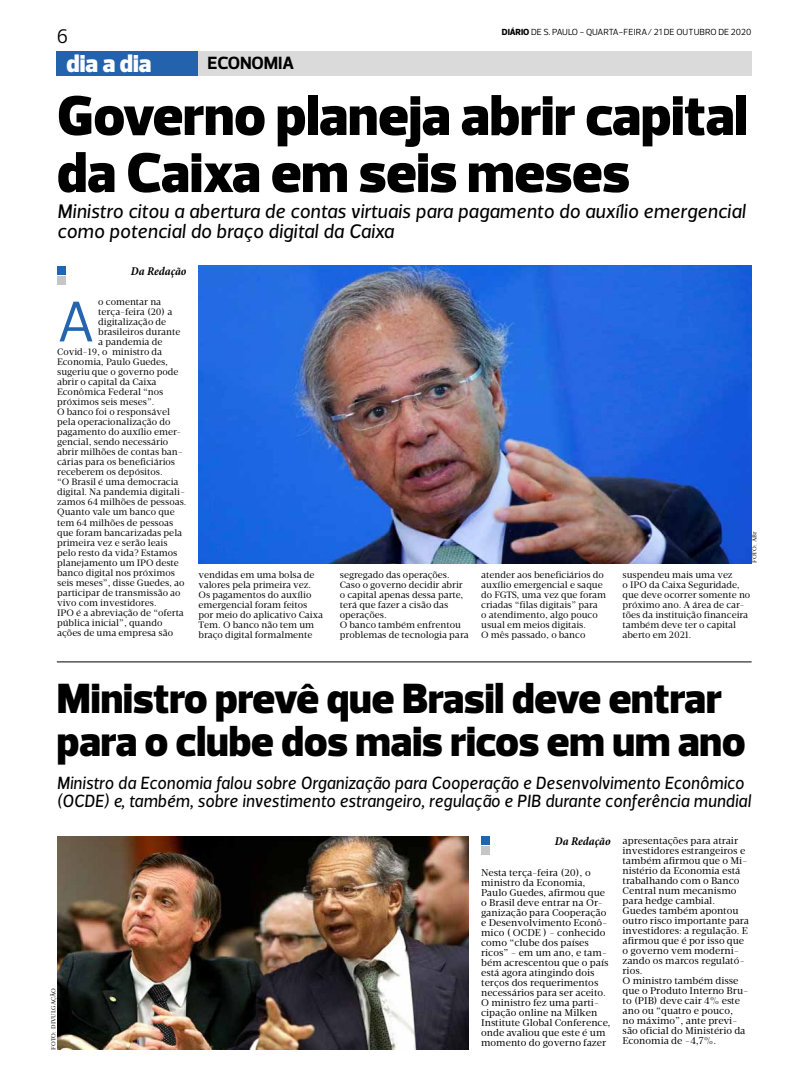
<style>
.page{position:relative;width:794px;height:1078px;background:#fff}
.page>*{position:absolute;margin:0;border:0;box-sizing:border-box;transform-origin:0 0}
.t1{font:58px "Prelo";color:#2565ae}
.t2{font:900 57px/57px "Prelo";color:#000}
.t3{font:900 43px/43px "Prelo";color:#000}
.t4{font:900 25px "Prelo";color:#fff}
.t5{font:italic 20px/20px "Velino Sans";color:#000}
.t6{font:20px "Prelo";color:#000}
.t7{font:italic 18px/18px "Velino Sans";color:#000;scale:.96 1}
.t8{font:700 18px "Prelo";letter-spacing:-.01em;color:#000}
.t9{font:italic 700 condensed 12px "Minion Pro";letter-spacing:-.005em;color:#000}
.t10{font:10px/10px "Velino Text";color:#000}
.t11{font:9.5px/10px "Velino Text";color:#000}
.t12{font:9px "Prelo";color:#000}
.t13{font:6px "Velino Text";color:#000}
.s1{font-weight:800}
</style>
<div class="page">
<div style="left:148px;top:51px;width:603px;height:24px;background:#dadada"></div>
<div style="left:57px;top:51px;width:141px;height:24px;background:#2363ad"></div>
<div style="left:57px;top:276px;width:8px;height:8px;background:#c6c6c6"></div>
<div style="left:57px;top:266px;width:8px;height:8px;background:#2464ae"></div>
<hr style="left:57px;top:661px;width:694px;height:1px;background:#000">
<div style="left:481px;top:846px;width:8px;height:8px;background:#c6c6c6"></div>
<div style="left:481px;top:836px;width:8px;height:8px;background:#2464ae"></div>
<img style="left:57px;top:836px;width:411px;height:213px">
<img style="left:198px;top:266px;width:554px;height:297px">
<h3 class="t6" style="left:57px;top:24px;width:13px">6</h3>
<p class="t12" style="left:502px;top:27px;width:251px"><span class="s1">DIÁRIO</span> DE S. PAULO - QUARTA-FEIRA/ 21 DE OUTUBRO DE 2020</p>
<h3 class="t4" style="left:67px;top:48px;width:86px">dia a dia</h3>
<h3 class="t8" style="left:207px;top:52px;width:88px">ECONOMIA</h3>
<h2 class="t2" style="left:57px;top:88px;width:692px">Governo planeja abrir capital da Caixa em seis meses</h2>
<h3 class="t5" style="left:57px;top:201px;width:690px">Ministro citou a abertura de contas virtuais para pagamento do auxílio emergencial como potencial do braço digital da Caixa</h3>
<p class="t9" style="left:131px;top:262px;width:57px">Da Redação</p>
<h1 class="t1" style="left:57px;top:286px;width:39px">A</h1>
<p class="t11" style="left:98px;top:297px;width:64px">o comentar na</p>
<p class="t11" style="left:98px;top:307px;width:76px">terça-feira (20) a</p>
<p class="t11" style="left:98px;top:317px;width:69px">digitalização de</p>
<p class="t11" style="left:98px;top:327px;width:84px">brasileiros durante</p>
<p class="t11" style="left:98px;top:337px;width:66px">a pandemia de</p>
<p class="t11" style="left:57px;top:347px;width:107px">Covid-19, o ministro da</p>
<p class="t11" style="left:57px;top:357px;width:112px">Economia, Paulo Guedes,</p>
<p class="t11" style="left:57px;top:367px;width:123px">sugeriu que o governo pode</p>
<p class="t11" style="left:57px;top:377px;width:101px">abrir o capital da Caixa</p>
<p class="t11" style="left:57px;top:387px;width:108px">Econômica Federal “nos</p>
<p class="t11" style="left:57px;top:397px;width:99px">próximos seis meses”.</p>
<p class="t11" style="left:57px;top:407px;width:114px">O banco foi o responsável</p>
<p class="t11" style="left:57px;top:417px;width:115px">pela operacionalização do</p>
<p class="t11" style="left:57px;top:427px;width:126px">pagamento do auxílio emer-</p>
<p class="t11" style="left:57px;top:437px;width:113px">gencial, sendo necessário</p>
<p class="t11" style="left:57px;top:447px;width:127px">abrir milhões de contas ban-</p>
<p class="t11" style="left:57px;top:457px;width:120px">cárias para os beneficiários</p>
<p class="t11" style="left:57px;top:467px;width:107px">receberem os depósitos.</p>
<p class="t11" style="left:57px;top:477px;width:123px">“O Brasil é uma democracia</p>
<p class="t11" style="left:57px;top:487px;width:130px">digital. Na pandemia digitali-</p>
<p class="t11" style="left:57px;top:497px;width:131px">zamos 64 milhões de pessoas.</p>
<p class="t11" style="left:57px;top:507px;width:119px">Quanto vale um banco que</p>
<p class="t11" style="left:57px;top:517px;width:118px">tem 64 milhões de pessoas</p>
<p class="t11" style="left:57px;top:527px;width:127px">que foram bancarizadas pela</p>
<p class="t11" style="left:57px;top:537px;width:112px">primeira vez e serão leais</p>
<p class="t11" style="left:57px;top:547px;width:122px">pelo resto da vida? Estamos</p>
<p class="t11" style="left:57px;top:557px;width:123px">planejamento um IPO deste</p>
<p class="t11" style="left:57px;top:567px;width:119px">banco digital nos próximos</p>
<p class="t11" style="left:57px;top:577px;width:129px">seis meses”, disse Guedes, ao</p>
<p class="t11" style="left:57px;top:587px;width:125px">participar de transmissão ao</p>
<p class="t11" style="left:57px;top:597px;width:101px">vivo com investidores.</p>
<p class="t11" style="left:57px;top:607px;width:128px">IPO é a abreviação de “oferta</p>
<p class="t11" style="left:57px;top:617px;width:107px">pública inicial”, quando</p>
<p class="t11" style="left:57px;top:627px;width:117px">ações de uma empresa são</p>
<p class="t13" style="left:750px;top:562px;width:33px;rotate:-90deg">FOTO: ABr</p>
<p class="t11" style="left:198px;top:569px;width:126px">vendidas em uma bolsa de valores pela primeira vez.<br>Os pagamentos do auxílio emergencial foram feitos por meio do aplicativo Caixa<br>Tem. O banco não tem um braço digital formalmente</p>
<p class="t11" style="left:340px;top:569px;width:130px">segregado das operações.<br>Caso o governo decidir abrir o capital apenas dessa parte, terá que fazer a cisão das operações.<br>O banco também enfrentou problemas de tecnologia para</p>
<p class="t11" style="left:481px;top:569px;width:126px">atender aos beneficiários do auxílio emergencial e saque do FGTS, uma vez que foram criadas “filas digitais” para<br>o atendimento, algo pouco usual em meios digitais.<br>O mês passado, o banco</p>
<p class="t11" style="left:622px;top:569px;width:129px">suspendeu mais uma vez<br>o IPO da Caixa Seguridade, que deve ocorrer somente no próximo ano. A área de car&shy;tões da instituição financeira também deve ter o capital aberto em 2021.</p>
<h3 class="t3" style="left:57px;top:677px;width:690px">Ministro prevê que Brasil deve entrar para o clube dos mais ricos em um ano</h3>
<h3 class="t7" style="left:57px;top:773px;width:724px">Ministro da Economia falou sobre Organização para Cooperação e Desenvolvimento Econômico (OCDE) e, também, sobre investimento estrangeiro, regulação e PIB durante conferência mundial</h3>
<p class="t13" style="left:50px;top:1049px;width:63px;rotate:-90deg">FOTO: DIVULGAÇÃO</p>
<p class="t9" style="left:555px;top:832px;width:57px">Da Redação</p>
<p class="t10" style="left:481px;top:867px;width:131px">Nesta terça-feira (20), o ministro da Economia,<br>Paulo Guedes, afirmou que o Brasil deve entrar na Or&shy;ganização para Cooperação e Desenvolvimento Econô&shy;mico ( OCDE ) - conhecido como “clube dos países ricos” - em um ano, e tam&shy;bém acrescentou que o país está agora atingindo dois terços dos requerimentos necessários para ser aceito.<br>O ministro fez uma parti&shy;cipação online na Milken<br>Institute Global Conference, onde avaliou que este é um momento do governo fazer</p>
<p class="t10" style="left:622px;top:835px;width:128px">apresentações para atrair investidores estrangeiros e também afirmou que o Mi&shy;nistério da Economia está trabalhando com o Banco<br>Central num mecanismo para hedge cambial.<br>Guedes também apontou outro risco importante para investidores: a regulação. E afirmou que é por isso que o governo vem moderni&shy;zando os marcos regulató&shy;rios.<br>O ministro também disse que o Produto Interno Bru&shy;to (PIB) deve cair 4% este ano ou “quatro e pouco,<br>no máximo”, ante previ&shy;são oficial do Ministério da<br>Economia de -4,7%.</p>
</div>
